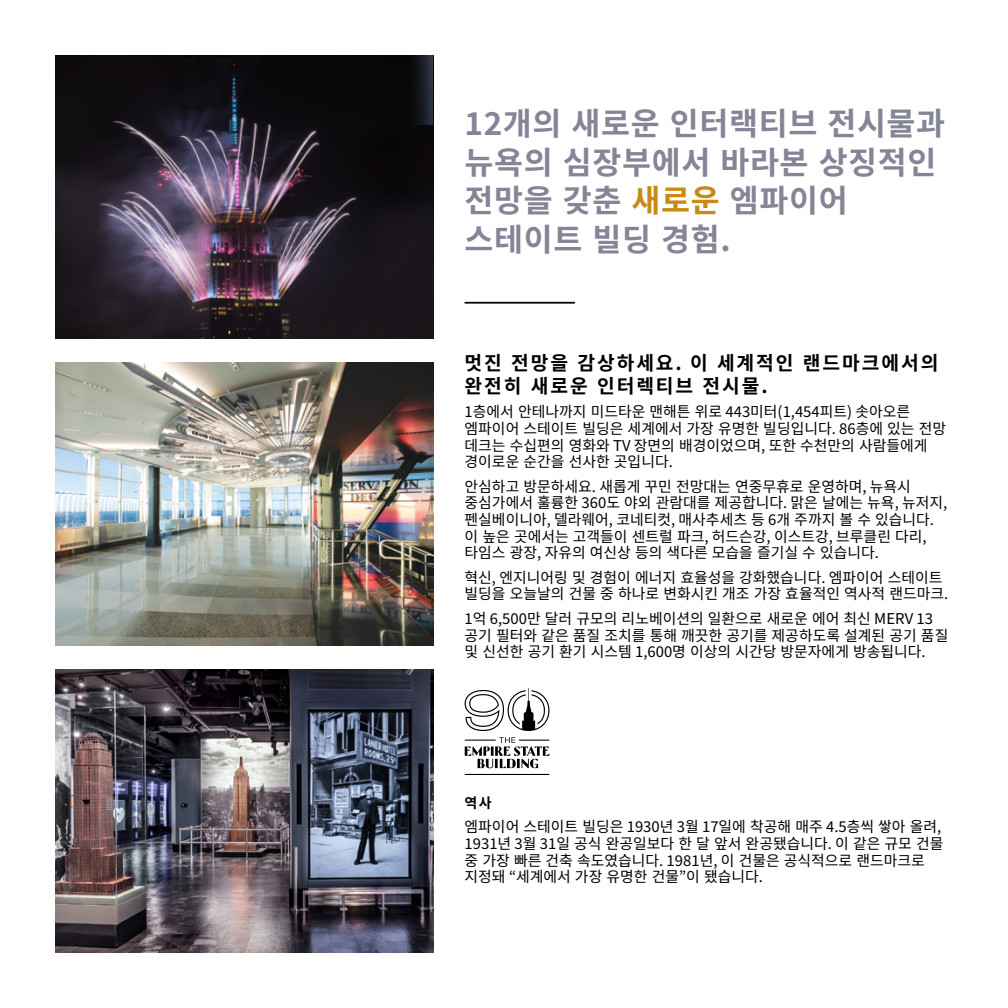
<style>
.page{position:relative;width:1008px;height:1008px;background:#fff}
.page>*{position:absolute;margin:0;border:0;box-sizing:border-box;transform-origin:0 0}
.t1{font:700 31.5px/38.5px "Noto Sans KR";letter-spacing:.02em;color:#848596}
.t2{font:700 19.25px/22.8px "Noto Sans KR";letter-spacing:.1em;color:#000}
.t3{font:14.88px/16.6px "Noto Sans KR";color:#000}
.t4{font:700 14px "Noto Sans KR";color:#000}
.s1{color:#c88a12}
</style>
<div class="page">
<img style="left:55px;top:669px;width:378px;height:284px">
<img style="left:55px;top:55px;width:378px;height:284px">
<div style="left:411px;top:55px;width:22px;height:69px;background:linear-gradient(to right,#060305,#2b3240)"></div>
<img style="left:55px;top:362px;width:378px;height:284px">
<hr style="left:465px;top:302px;width:110px;height:2px;background:#000">
<svg style="left:465px;top:737px;width:84px;height:38px"></svg>
<svg style="left:465px;top:688px;width:84px;height:43px"></svg>
<h1 class="t1" style="left:465px;top:105px;width:482px">12개의 새로운 인터랙티브 전시물과 뉴욕의 심장부에서 바라본 상징적인 전망을 갖춘 <span class="s1">새로운</span> 엠파이어 스테이트 빌딩 경험.</h1>
<p class="t2" style="left:465px;top:352px;width:475px">멋진 전망을 감상하세요. 이 세계적인 랜드마크에서의 완전히 새로운 인터렉티브 전시물.</p>
<p class="t3" style="left:465px;top:404px;width:483px">1층에서 안테나까지 미드타운 맨해튼 위로 443미터(1,454피트) 솟아오른 엠파이어 스테이트 빌딩은 세계에서 가장 유명한 빌딩입니다. 86층에 있는 전망 데크는 수십편의 영화와 TV 장면의 배경이었으며, 또한 수천만의 사람들에게 경이로운 순간을 선사한 곳입니다.</p>
<p class="t3" style="left:465px;top:478px;width:484px">안심하고 방문하세요. 새롭게 꾸민 전망대는 연중무휴로 운영하며, 뉴욕시 중심가에서 훌륭한 360도 야외 관람대를 제공합니다. 맑은 날에는 뉴욕, 뉴저지, 펜실베이니아, 델라웨어, 코네티컷, 매사추세츠 등 6개 주까지 볼 수 있습니다. 이 높은 곳에서는 고객들이 센트럴 파크, 허드슨강, 이스트강, 브루클린 다리, 타임스 광장, 자유의 여신상 등의 색다른 모습을 즐기실 수 있습니다.</p>
<p class="t3" style="left:465px;top:569px;width:485px">혁신, 엔지니어링 및 경험이 에너지 효율성을 강화했습니다. 엠파이어 스테이트 빌딩을 오늘날의 건물 중 하나로 변화시킨 개조 가장 효율적인 역사적 랜드마크.</p>
<p class="t3" style="left:465px;top:611px;width:485px">1억 6,500만 달러 규모의 리노베이션의 일환으로 새로운 에어 최신 MERV 13 공기 필터와 같은 품질 조치를 통해 깨끗한 공기를 제공하도록 설계된 공기 품질 및 신선한 공기 환기 시스템 1,600명 이상의 시간당 방문자에게 방송됩니다.</p>
<p class="t4" style="left:465px;top:795px;width:29px">역사</p>
<p class="t3" style="left:465px;top:819px;width:480px">엠파이어 스테이트 빌딩은 1930년 3월 17일에 착공해 매주 4.5층씩 쌓아 올려, 1931년 3월 31일 공식 완공일보다 한 달 앞서 완공됐습니다. 이 같은 규모 건물 중 가장 빠른 건축 속도였습니다. 1981년, 이 건물은 공식적으로 랜드마크로 지정돼 “세계에서 가장 유명한 건물”이 됐습니다.</p>
</div>
